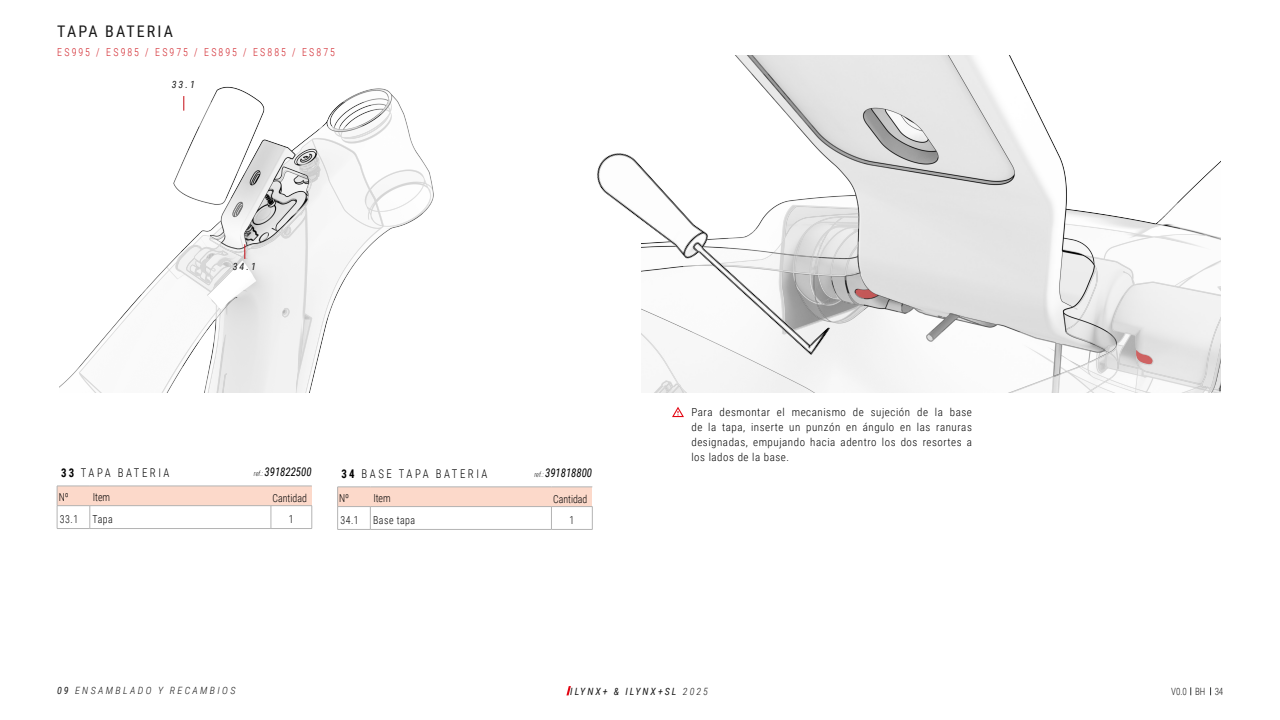
<style>
.page{position:relative;width:1280px;height:720px;background:#fff}
.page>*{position:absolute;margin:0;border:0;box-sizing:border-box;transform-origin:0 0}
.TITULOS_SECUNDARIOS{font:16px "Roboto Condensed";letter-spacing:.135em;color:#1a1a1a}
.HIGHLIGHTS{font:300 12px "Roboto Condensed";letter-spacing:.235em;color:#000;scale:.9 1}
.tablas{font:italic 12px "Roboto Condensed";color:#000;scale:.9 1}
.texto{font:300 11px/15px "Roboto Condensed";letter-spacing:.05em;color:#000;text-align:justify}
.referencia_bici{font:300 11px "Roboto Condensed";letter-spacing:.21em;color:#d1232a;scale:.9 1}
.tablas-2{font:300 11px "Roboto Condensed";color:#000;scale:.9 1}
.Texto_tabla{font:300 11px "Roboto Condensed";letter-spacing:.05em;color:#000;scale:.9 1}
.pie_gama{font:italic 10px "Roboto Condensed";letter-spacing:.2em;color:#1a1a1a}
.pie_gama-2{font:italic 300 10px "Roboto Condensed";letter-spacing:.235em;color:#1a1a1a}
.t1{font:300 10px "Roboto Condensed";color:#1a1a1a;scale:.9 1}
.s1{font-weight:300;font-size:7px}
.s2{font-weight:700}
.s3{font-weight:400}
.s4{font-weight:300}
</style>
<div class="page">
<svg style="left:566px;top:686px;width:5px;height:9px"></svg>
<img style="left:1038px;top:112px;width:182px;height:280px">
<img style="left:597px;top:55px;width:441px;height:363px">
<div style="left:57px;top:486px;width:255px;height:20px;background:#fcd9ca"></div>
<svg style="left:90px;top:506px;width:1px;height:22px"></svg>
<svg style="left:271px;top:506px;width:1px;height:22px"></svg>
<hr style="left:57px;top:528px;width:33px;height:1px;background:#b3b3b3">
<hr style="left:90px;top:528px;width:181px;height:1px;background:#b3b3b3">
<hr style="left:271px;top:528px;width:41px;height:1px;background:#b3b3b3">
<hr style="left:57px;top:486px;width:33px;height:1px;background:#b3b3b3">
<svg style="left:57px;top:486px;width:1px;height:42px"></svg>
<hr style="left:90px;top:486px;width:181px;height:1px;background:#b3b3b3">
<hr style="left:271px;top:486px;width:41px;height:1px;background:#b3b3b3">
<hr style="left:57px;top:505px;width:33px;height:1px;background:#b3b3b3">
<hr style="left:90px;top:505px;width:181px;height:1px;background:#b3b3b3">
<hr style="left:271px;top:505px;width:41px;height:1px;background:#b3b3b3">
<svg style="left:312px;top:506px;width:1px;height:22px"></svg>
<div style="left:338px;top:487px;width:254px;height:20px;background:#fcd9ca"></div>
<svg style="left:370px;top:507px;width:1px;height:22px"></svg>
<svg style="left:551px;top:507px;width:1px;height:22px"></svg>
<hr style="left:338px;top:529px;width:32px;height:1px;background:#b3b3b3">
<hr style="left:370px;top:529px;width:181px;height:1px;background:#b3b3b3">
<hr style="left:551px;top:529px;width:41px;height:1px;background:#b3b3b3">
<hr style="left:338px;top:487px;width:32px;height:1px;background:#b3b3b3">
<svg style="left:337px;top:487px;width:1px;height:42px"></svg>
<hr style="left:370px;top:487px;width:181px;height:1px;background:#b3b3b3">
<hr style="left:551px;top:487px;width:41px;height:1px;background:#b3b3b3">
<hr style="left:338px;top:506px;width:32px;height:1px;background:#b3b3b3">
<hr style="left:370px;top:506px;width:181px;height:1px;background:#b3b3b3">
<hr style="left:551px;top:506px;width:41px;height:1px;background:#b3b3b3">
<svg style="left:592px;top:507px;width:1px;height:22px"></svg>
<img style="left:59px;top:86px;width:375px;height:307px">
<svg style="left:184px;top:96px;width:1px;height:15px"></svg>
<svg style="left:245px;top:244px;width:1px;height:15px"></svg>
<p class="TITULOS_SECUNDARIOS" style="left:57px;top:20px;width:117px">TAPA BATERIA</p>
<p class="referencia_bici" style="left:57px;top:45px;width:310px">ES995 / ES985 / ES975 / ES895 / ES885 / ES875</p>
<p class="pie_gama" style="left:172px;top:77px;width:25px">33.1</p>
<p class="pie_gama" style="left:233px;top:260px;width:25px">34.1</p>
<p class="tablas" style="left:254px;top:463px;width:66px"><span class="s1">ref.:</span> 391822500</p>
<p class="tablas" style="left:534px;top:464px;width:66px"><span class="s1">ref.:</span> 391818800</p>
<p class="HIGHLIGHTS" style="left:61px;top:465px;width:122px"><span class="s2">33</span> TAPA BATERIA</p>
<p class="Texto_tabla" style="left:60px;top:511px;width:22px">33.1</p>
<p class="Texto_tabla" style="left:93px;top:511px;width:24px">Tapa</p>
<p class="Texto_tabla" style="left:289px;top:511px;width:7px">1</p>
<p class="HIGHLIGHTS" style="left:342px;top:466px;width:164px"><span class="s2">34</span> BASE TAPA BATERIA</p>
<p class="Texto_tabla" style="left:340px;top:512px;width:22px">34.1</p>
<p class="Texto_tabla" style="left:373px;top:512px;width:48px">Base tapa</p>
<p class="Texto_tabla" style="left:569px;top:512px;width:7px">1</p>
<p class="tablas-2" style="left:59px;top:489px;width:13px">Nº</p>
<p class="tablas-2" style="left:93px;top:489px;width:21px">Item</p>
<p class="tablas-2" style="left:273px;top:490px;width:40px">Cantidad</p>
<p class="tablas-2" style="left:339px;top:490px;width:13px">Nº</p>
<p class="tablas-2" style="left:373px;top:490px;width:21px">Item</p>
<p class="tablas-2" style="left:553px;top:491px;width:40px">Cantidad</p>
<p class="texto" style="left:691px;top:404px;width:282px">Para desmontar el mecanismo de sujeción de la base de la tapa, inserte un punzón en ángulo en las ranuras designadas, empujando hacia adentro los dos resortes a los lados de la base.</p>
<p class="pie_gama-2" style="left:57px;top:684px;width:180px"><span class="s3">09</span> ENSAMBLADO Y RECAMBIOS</p>
<p class="pie_gama" style="left:570px;top:685px;width:139px">ILYNX+ &amp; ILYNX+SL <span class="s4">2025</span></p>
<p class="t1" style="left:1171px;top:685px;width:59px">V0.0 BH 34</p>
</div>
